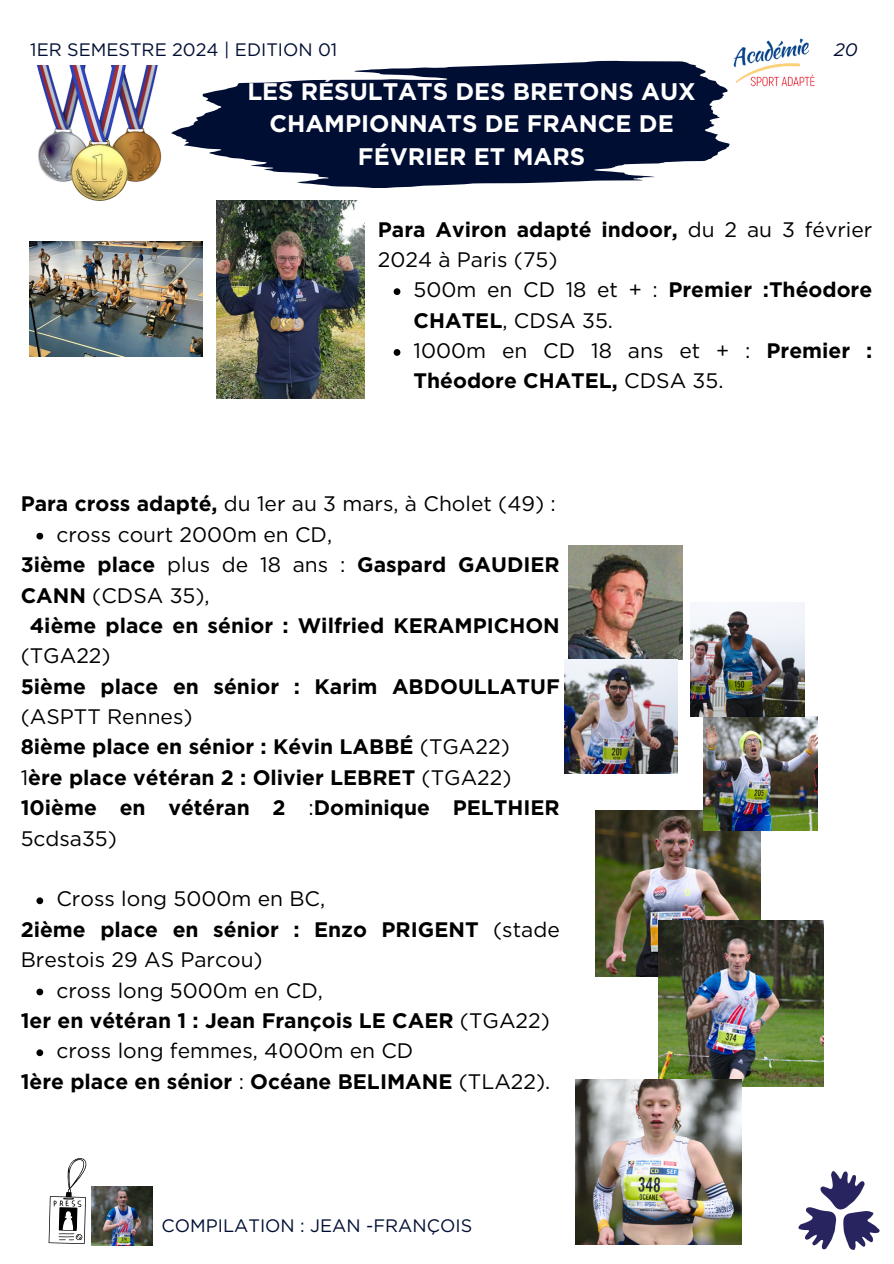
<style>
.page{position:relative;width:894px;height:1264px;background:#fff}
.page>*{position:absolute;margin:0;border:0;box-sizing:border-box;transform-origin:0 0}
.t1{font:700 24px/32.7px "Gotham";color:#fff;text-align:center}
.t2{font:700 21px/30.3px "Gotham";color:#000}
.t3{font:21px/30.3px "Gotham";color:#000}
.t4{font:18px "Gotham";color:#000e33}
.t5{font:italic 18px "Gotham";color:#000e33}
.s1{font-weight:700}
.s2{font-weight:400}
</style>
<div class="page">
<img style="left:733px;top:38px;width:82px;height:49px">
<svg style="left:171px;top:61px;width:558px;height:127px;fill:#000e33"></svg>
<img style="left:36px;top:65px;width:125px;height:135px">
<img style="left:216px;top:200px;width:148px;height:198px">
<img style="left:798px;top:1171px;width:82px;height:79px">
<img style="left:30px;top:241px;width:172px;height:115px">
<img style="left:595px;top:810px;width:165px;height:166px">
<img style="left:658px;top:920px;width:165px;height:166px">
<img style="left:575px;top:1079px;width:165px;height:165px">
<img style="left:568px;top:545px;width:114px;height:114px">
<img style="left:564px;top:659px;width:113px;height:114px">
<svg style="left:48px;top:1158px;width:39px;height:86px"></svg>
<img style="left:703px;top:716px;width:114px;height:114px">
<img style="left:690px;top:602px;width:114px;height:114px">
<svg style="left:393px;top:288px;width:7px;height:7px"></svg>
<svg style="left:393px;top:349px;width:7px;height:7px"></svg>
<svg style="left:36px;top:533px;width:7px;height:6px"></svg>
<svg style="left:36px;top:897px;width:7px;height:7px"></svg>
<svg style="left:36px;top:988px;width:7px;height:7px"></svg>
<svg style="left:36px;top:1049px;width:7px;height:7px"></svg>
<img style="left:91px;top:1186px;width:61px;height:59px">
<p class="t4" style="left:30px;top:38px;width:308px">1ER SEMESTRE 2024 | EDITION 01</p>
<h2 class="t1" style="left:247px;top:75px;width:450px">LES RÉSULTATS DES BRETONS AUX<br>CHAMPIONNATS DE FRANCE DE<br>FÉVRIER ET MARS</h2>
<p class="t5" style="left:833px;top:38px;width:25px">20</p>
<p class="t3" style="left:378px;top:214px;width:496px"><span class="s1">Para Aviron adapté indoor,</span> du 2 au 3 février<br>2024 à Paris (75)</p>
<h2 class="t3" style="left:413px;top:274px;width:460px">500m en CD 18 et + : <span class="s1">Premier :Théodore<br>CHATEL</span>, CDSA 35.</h2>
<p class="t3" style="left:413px;top:335px;width:460px">1000m en CD 18 ans et + : <span class="s1">Premier :<br>Théodore CHATEL,</span> CDSA 35.</p>
<h2 class="t3" style="left:21px;top:488px;width:536px"><span class="s1">Para cross adapté,</span> du 1er au 3 mars, à Cholet (49) :</h2>
<p class="t3" style="left:56px;top:519px;width:277px">cross court 2000m en CD,</p>
<h2 class="t2" style="left:21px;top:549px;width:540px">3ième place <span class="s2">plus de 18 ans :</span> Gaspard GAUDIER</h2>
<h2 class="t3" style="left:21px;top:580px;width:190px"><span class="s1">CANN</span> (CDSA 35),</h2>
<h2 class="t2" style="left:30px;top:610px;width:531px">4ième place en sénior : Wilfried KERAMPICHON</h2>
<h2 class="t3" style="left:21px;top:640px;width:91px">(TGA22)</h2>
<h2 class="t2" style="left:21px;top:671px;width:540px">5ième place en sénior : Karim ABDOULLATUF</h2>
<h2 class="t3" style="left:21px;top:701px;width:173px">(ASPTT Rennes)</h2>
<h2 class="t2" style="left:21px;top:731px;width:490px">8ième place en sénior : Kévin LABBÉ <span class="s2">(TGA22)</span></h2>
<h2 class="t2" style="left:21px;top:762px;width:492px"><span class="s2">1</span>ère place vétéran 2 : Olivier LEBRET <span class="s2">(TGA22)</span></h2>
<h2 class="t2" style="left:21px;top:792px;width:540px">10ième en vétéran 2 <span class="s2">:</span>Dominique PELTHIER</h2>
<h2 class="t3" style="left:21px;top:823px;width:98px">5cdsa35)</h2>
<p class="t3" style="left:56px;top:883px;width:270px">Cross long 5000m en BC,</p>
<p class="t2" style="left:21px;top:914px;width:540px">2ième place en sénior : Enzo PRIGENT <span class="s2">(stade<br>Brestois 29 AS Parcou)</span></p>
<p class="t3" style="left:56px;top:974px;width:268px">cross long 5000m en CD,</p>
<p class="t2" style="left:21px;top:1005px;width:530px">1er en vétéran 1 : Jean François LE CAER <span class="s2">(TGA22)</span></p>
<p class="t3" style="left:56px;top:1035px;width:358px">cross long femmes, 4000m en CD</p>
<p class="t2" style="left:21px;top:1066px;width:531px">1ère place en sénior <span class="s2">:</span> Océane BELIMANE <span class="s2">(TLA22).</span></p>
<p class="t4" style="left:161px;top:1214px;width:312px">COMPILATION : JEAN -FRANÇOIS</p>
</div>
